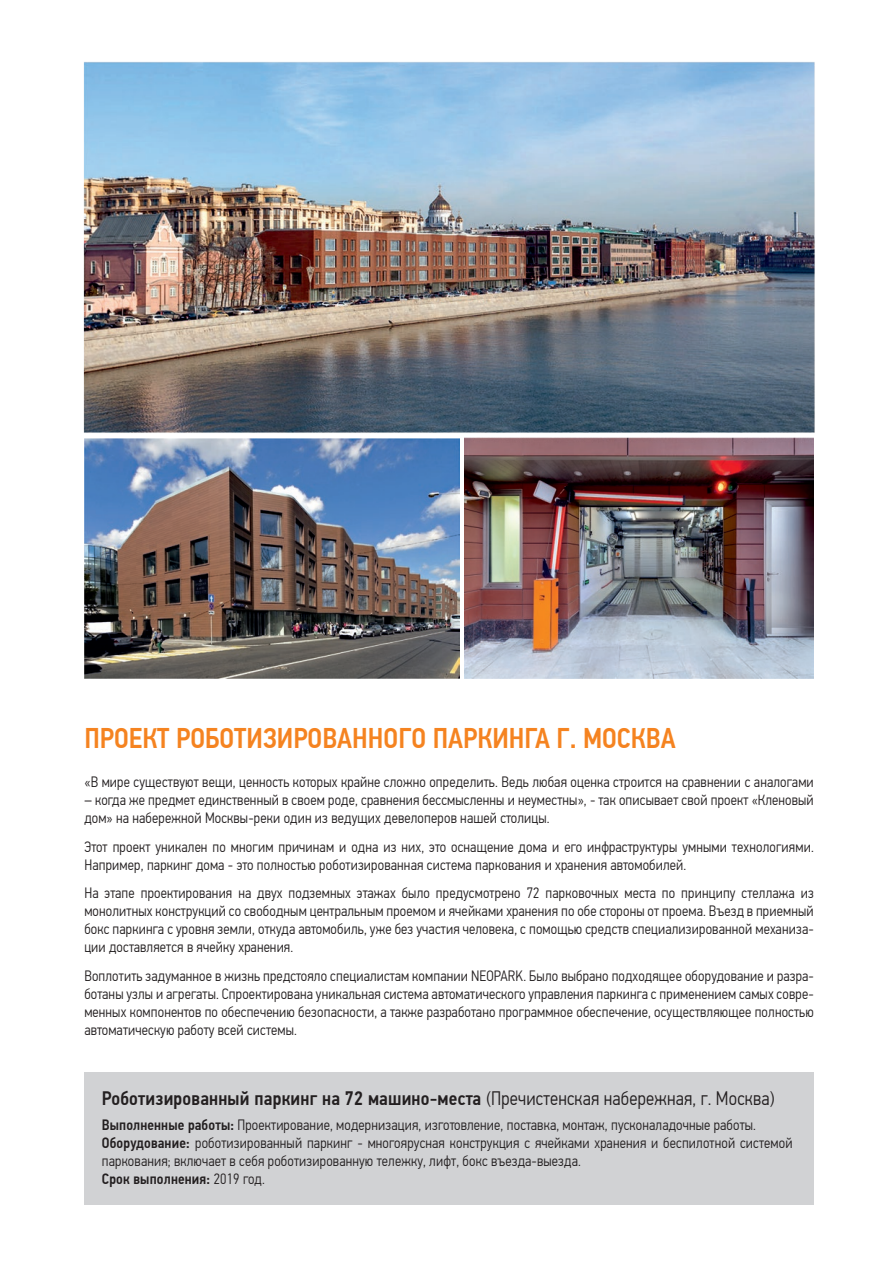
<style>
.page{position:relative;width:893px;height:1263px;background:#fff}
.page>*{position:absolute;margin:0;border:0;box-sizing:border-box;transform-origin:0 0}
.t1{font:500 28.5px "PF Din Text Cond Pro";color:#f58320}
.t2{font:500 19.5px "PF Din Text Cond Pro";letter-spacing:.01em;color:#231f20}
.t3{font:300 15px/18px "PF Din Text Cond Pro";letter-spacing:.01em;color:#231f20}
.s1{font-weight:300}
.s2{font-weight:500}
</style>
<div class="page">
<div style="left:84px;top:1072px;width:730px;height:133px;background:#d1d2d4"></div>
<img style="left:83px;top:62px;width:732px;height:371px">
<img style="left:465px;top:438px;width:348px;height:241px">
<img style="left:85px;top:438px;width:375px;height:241px">
<h1 class="t1" style="left:84px;top:721px;width:593px">ПРОЕКТ РОБОТИЗИРОВАННОГО ПАРКИНГА Г. МОСКВА</h1>
<p class="t3" style="left:84px;top:773px;width:731px">«В мире существуют вещи, ценность которых крайне сложно определить. Ведь любая оценка строится на сравнении с аналогами</p>
<p class="t3" style="left:84px;top:791px;width:731px">– когда же предмет единственный в своем роде, сравнения бессмысленны и неуместны», - так описывает свой проект «Кленовый дом» на набережной Москвы-реки один из ведущих девелоперов нашей столицы.</p>
<p class="t3" style="left:84px;top:838px;width:731px">Этот проект уникален по многим причинам и одна из них, это оснащение дома и его инфраструктуры умными технологиями.<br>Например, паркинг дома - это полностью роботизированная система паркования и хранения автомобилей.</p>
<p class="t3" style="left:84px;top:884px;width:731px;text-align:justify">На этапе проектирования на двух подземных этажах было предусмотрено 72 парковочных места по принципу стеллажа из монолитных конструкций со свободным центральным проемом и ячейками хранения по обе стороны от проема. Въезд в приемный бокс паркинга с уровня земли, откуда автомобиль, уже без участия человека, с помощью средств специализированной механиза&shy;ции доставляется в ячейку хранения.</p>
<p class="t3" style="left:84px;top:967px;width:731px;text-align:justify">Воплотить задуманное в жизнь предстояло специалистам компании NEOPARK. Было выбрано подходящее оборудование и разра&shy;ботаны узлы и агрегаты. Спроектирована уникальная система автоматического управления паркинга с применением самых совре&shy;менных компонентов по обеспечению безопасности, а также разработано программное обеспечение, осуществляющее полностью автоматическую работу всей системы.</p>
<h2 class="t2" style="left:102px;top:1086px;width:674px">Роботизированный паркинг на 72 машино-места <span class="s1">(Пречистенская набережная, г. Москва)</span></h2>
<p class="t3" style="left:102px;top:1116px;width:692px"><span class="s2">Выполненные работы:</span> Проектирование, модернизация, изготовление, поставка, монтаж, пусконаладочные работы.<br><span class="s2">Оборудование:</span> роботизированный паркинг - многоярусная конструкция с ячейками хранения и беспилотной системой паркования; включает в себя роботизированную тележку, лифт, бокс въезда-выезда.<br><span class="s2">Срок выполнения:</span> 2019 год.</p>
</div>
